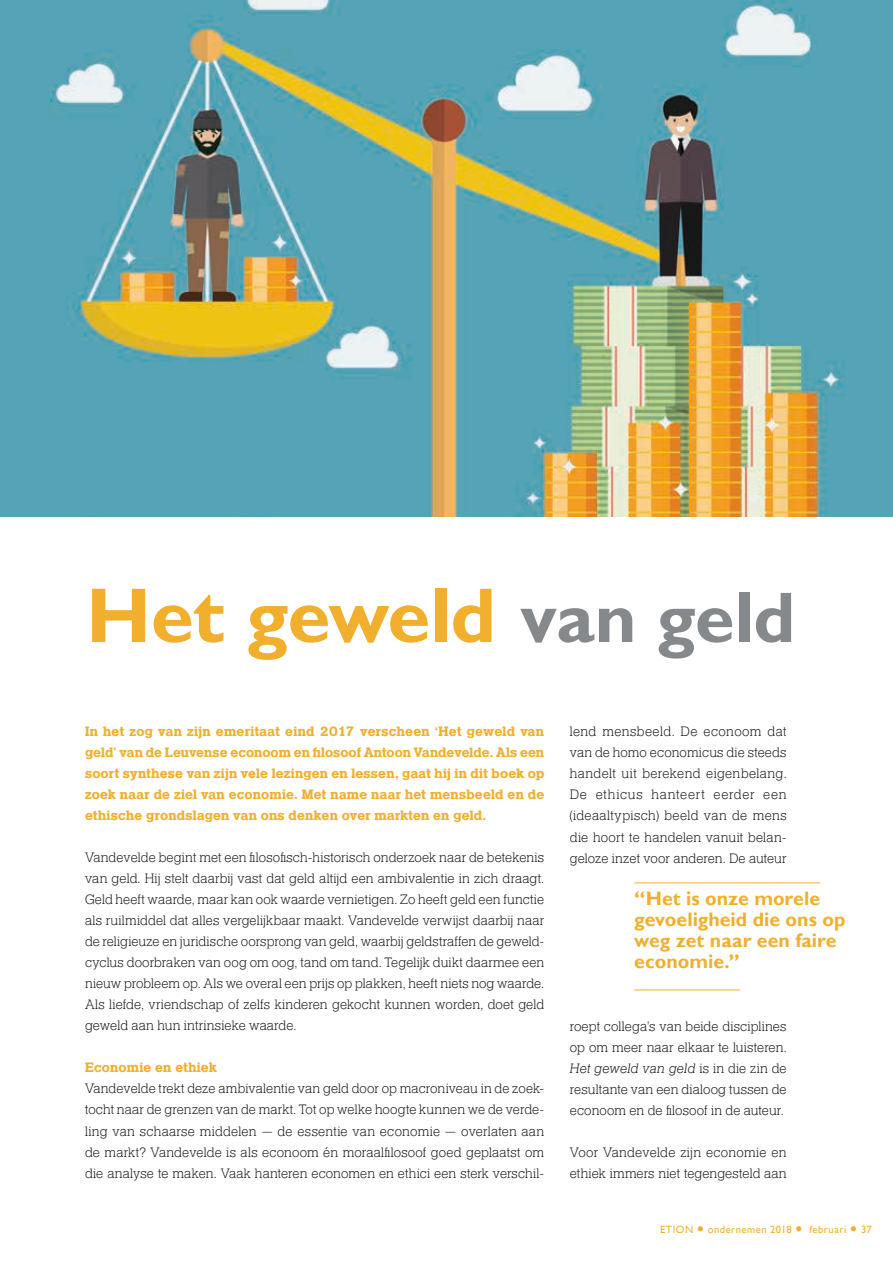
<style>
.page{position:relative;width:893px;height:1263px;background:#fff}
.page>*{position:absolute;margin:0;border:0;box-sizing:border-box;transform-origin:0 0}
.t1{font:700 78px "Gill Sans";letter-spacing:-.01em;color:#f2af2d}
.t2{font:700 19.5px/21.3px "Gill Sans";color:#f2af2d}
.t3{font:300 14.25px/21px "Helserif";letter-spacing:.005em;color:#1a1918;text-align:justify}
.t4{font:700 14.25px/21px "Helserif";letter-spacing:.01em;color:#f2af2d;text-align:justify}
.t5{font:10.5px "Gill Sans";letter-spacing:.05em;color:#f2af2d}
.s1{font-size:72px;color:#86898b}
.s2{font-style:italic}
.s3{font-size:21px}
</style>
<div class="page">
<img style="left:0;top:0;width:893px;height:517px">
<hr style="left:634px;top:882px;width:186px;height:1px;background:#f2af2d">
<hr style="left:634px;top:989px;width:106px;height:1px;background:#f2af2d">
<h1 class="t1" style="left:86px;top:569px;width:711px">Het geweld <span class="s1">van geld</span></h1>
<p class="t4" style="left:85px;top:722px;width:461px">In het zog van zijn emeritaat eind 2017 verscheen ‘Het geweld van geld’ van de Leuvense econoom en filosoof Antoon Vandevelde. Als een soort synthese van zijn vele lezingen en lessen, gaat hij in dit boek op zoek naar de ziel van economie. Met name naar het mensbeeld en de ethische grondslagen van ons denken over markten en geld.</p>
<p class="t3" style="left:85px;top:848px;width:461px">Vandevelde begint met een filosofisch-historisch onderzoek naar de betekenis van geld. Hij stelt daarbij vast dat geld altijd een ambivalentie in zich draagt.<br>Geld heeft waarde, maar kan ook waarde vernietigen. Zo heeft geld een functie als ruilmiddel dat alles vergelijkbaar maakt. Vandevelde verwijst daarbij naar de religieuze en juridische oorsprong van geld, waarbij geldstraffen de geweld&shy;cyclus doorbraken van oog om oog, tand om tand. Tegelijk duikt daarmee een nieuw probleem op. Als we overal een prijs op plakken, heeft niets nog waarde.<br>Als liefde, vriendschap of zelfs kinderen gekocht kunnen worden, doet geld geweld aan hun intrinsieke waarde.</p>
<p class="t4" style="left:85px;top:1058px;width:133px">Economie en ethiek</p>
<p class="t3" style="left:85px;top:1079px;width:461px">Vandevelde trekt deze ambivalentie van geld door op macroniveau in de zoek&shy;tocht naar de grenzen van de markt. Tot op welke hoogte kunnen we de verde&shy;ling van schaarse middelen — de essentie van economie — overlaten aan de markt? Vandevelde is als econoom én moraalfilosoof goed geplaatst om die analyse te maken. Vaak hanteren economen en ethici een sterk verschil-</p>
<p class="t3" style="left:570px;top:722px;width:218px">lend mensbeeld. De econoom dat van de homo economicus die steeds handelt uit berekend eigenbelang.<br>De ethicus hanteert eerder een (ideaaltypisch) beeld van de mens die hoort te handelen vanuit belan&shy;geloze inzet voor anderen. De auteur</p>
<h2 class="t2" style="left:634px;top:888px;width:213px">“Het is onze morele gevoeligheid die ons op weg zet naar een faire economie.”</h2>
<p class="t3" style="left:570px;top:1016px;width:218px">roept collega’s van beide disciplines op om meer naar elkaar te luisteren.<br><span class="s2">Het geweld van geld</span> is in die zin de resultante van een dialoog tussen de econoom en de filosoof in de auteur.</p>
<p class="t3" style="left:570px;top:1142px;width:218px">Voor Vandevelde zijn economie en ethiek immers niet tegengesteld aan</p>
<p class="t5" style="left:660px;top:1223px;width:213px">ETION <span class="s3">•</span> ondernemen 2018 <span class="s3">•</span> februari <span class="s3">•</span> 37</p>
</div>
